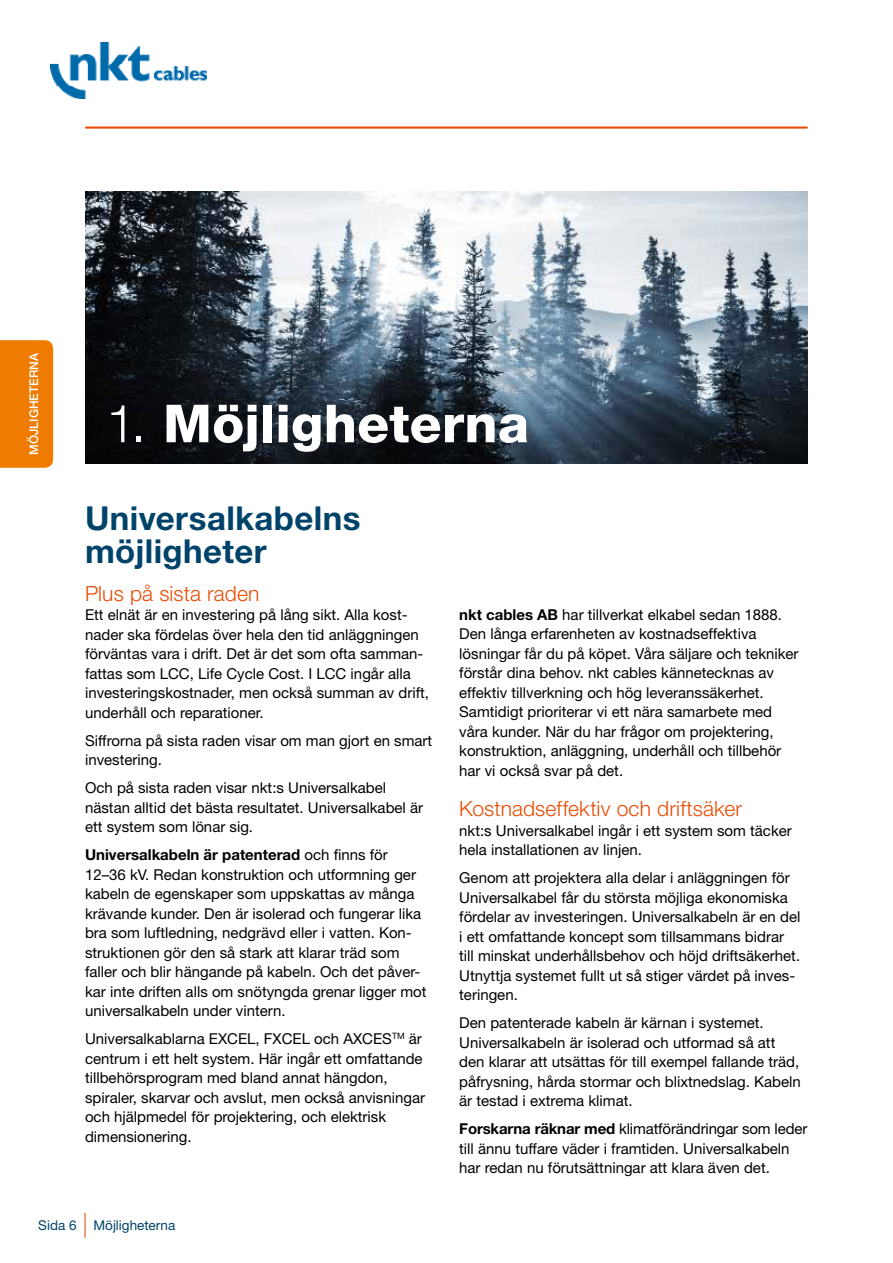
<style>
.page{position:relative;width:893px;height:1263px;background:#fff}
.page>*{position:absolute;margin:0;border:0;box-sizing:border-box;transform-origin:0 0}
.t1{font:800 52.5px "Helvetica Neue LT Std";letter-spacing:.005em;color:#fff}
.t2{font:700 33px/33px "Helvetica Neue LT Std";letter-spacing:.015em;color:#00436a}
.t3{font:300 21px "Helvetica Neue LT Std";letter-spacing:.005em;color:#e94c05}
.t4{font:15px/19.5px "Helvetica Neue LT Std";color:#000}
.t5{font:13.5px "Helvetica Neue LT Std";color:#00436a}
.t6{font:500 12px "Helvetica Neue LT Std";color:#fff}
.s1{font-weight:300}
.s2{font-weight:700}
</style>
<div class="page">
<img style="left:51px;top:43px;width:156px;height:56px">
<hr style="left:86px;top:126px;width:721px;height:3px;background:#e94c05">
<svg style="left:85px;top:1213px;width:1px;height:24px"></svg>
<div style="left:0;top:340px;width:53px;height:128px;background:#ef7c00"></div>
<img style="left:85px;top:191px;width:723px;height:272px">
<p class="t6" style="left:27px;top:455px;width:103px;rotate:-90deg">MÖJLIGHETERNA</p>
<h1 class="t1" style="left:106px;top:392px;width:424px"><span class="s1">1.</span> Möjligheterna</h1>
<h2 class="t2" style="left:85px;top:501px;width:277px">Universalkabelns möjligheter</h2>
<h3 class="t3" style="left:85px;top:580px;width:176px">Plus på sista raden</h3>
<p class="t4" style="left:85px;top:605px;width:346px">Ett elnät är en investering på lång sikt. Alla kost&shy;nader ska fördelas över hela den tid anläggningen förväntas vara i drift. Det är det som ofta samman&shy;fattas som LCC, Life Cycle Cost. I LCC ingår alla investeringskostnader, men också summan av drift, underhåll och reparationer.</p>
<p class="t4" style="left:85px;top:730px;width:349px">Siffrorna på sista raden visar om man gjort en smart investering.</p>
<p class="t4" style="left:85px;top:778px;width:340px">Och på sista raden visar nkt:s Universalkabel nästan alltid det bästa resultatet. Universalkabel är ett system som lönar sig.</p>
<p class="t4" style="left:85px;top:845px;width:343px"><span class="s2">Universalkabeln är patenterad</span> och finns för 12–36 kV. Redan konstruktion och utformning ger kabeln de egenskaper som uppskattas av många krävande kunder. Den är isolerad och fungerar lika bra som luftledning, nedgrävd eller i vatten. Kon&shy;struktionen gör den så stark att klarar träd som faller och blir hängande på kabeln. Och det påver&shy;kar inte driften alls om snötyngda grenar ligger mot universalkabeln under vintern.</p>
<p class="t4" style="left:85px;top:1029px;width:342px">Universalkablarna EXCEL, FXCEL och AXCES<sup>TM</sup> är centrum i ett helt system. Här ingår ett omfattande tillbehörsprogram med bland annat hängdon, spiraler, skarvar och avslut, men också anvisningar och hjälpmedel för projektering, och elektrisk dimensionering.</p>
<p class="t5" style="left:38px;top:1217px;width:40px">Sida 6</p>
<p class="t5" style="left:94px;top:1217px;width:83px">Möjligheterna</p>
<p class="t4" style="left:459px;top:605px;width:341px"><span class="s2">nkt cables AB</span> har tillverkat elkabel sedan 1888.<br>Den långa erfarenheten av kostnadseffektiva lösningar får du på köpet. Våra säljare och tekniker förstår dina behov. nkt cables kännetecknas av effektiv tillverkning och hög leveranssäkerhet.<br>Samtidigt prioriterar vi ett nära samarbete med våra kunder. När du har frågor om projektering, konstruktion, anläggning, underhåll och tillbehör har vi också svar på det.</p>
<h3 class="t3" style="left:459px;top:796px;width:284px">Kostnadseffektiv och driftsäker</h3>
<p class="t4" style="left:459px;top:821px;width:334px">nkt:s Universalkabel ingår i ett system som täcker hela installationen av linjen.</p>
<p class="t4" style="left:459px;top:868px;width:343px">Genom att projektera alla delar i anläggningen för Universalkabel får du största möjliga ekonomiska fördelar av investeringen. Universalkabeln är en del i ett omfattande koncept som tillsammans bidrar till minskat underhållsbehov och höjd driftsäkerhet.<br>Utnyttja systemet fullt ut så stiger värdet på inves&shy;teringen.</p>
<p class="t4" style="left:459px;top:1013px;width:343px">Den patenterade kabeln är kärnan i systemet.<br>Universalkabeln är isolerad och utformad så att den klarar att utsättas för till exempel fallande träd, påfrysning, hårda stormar och blixtnedslag. Kabeln är testad i extrema klimat.</p>
<p class="t4" style="left:459px;top:1119px;width:350px"><span class="s2">Forskarna räknar med</span> klimatförändringar som leder till ännu tuffare väder i framtiden. Universalkabeln har redan nu förutsättningar att klara även det.</p>
</div>
